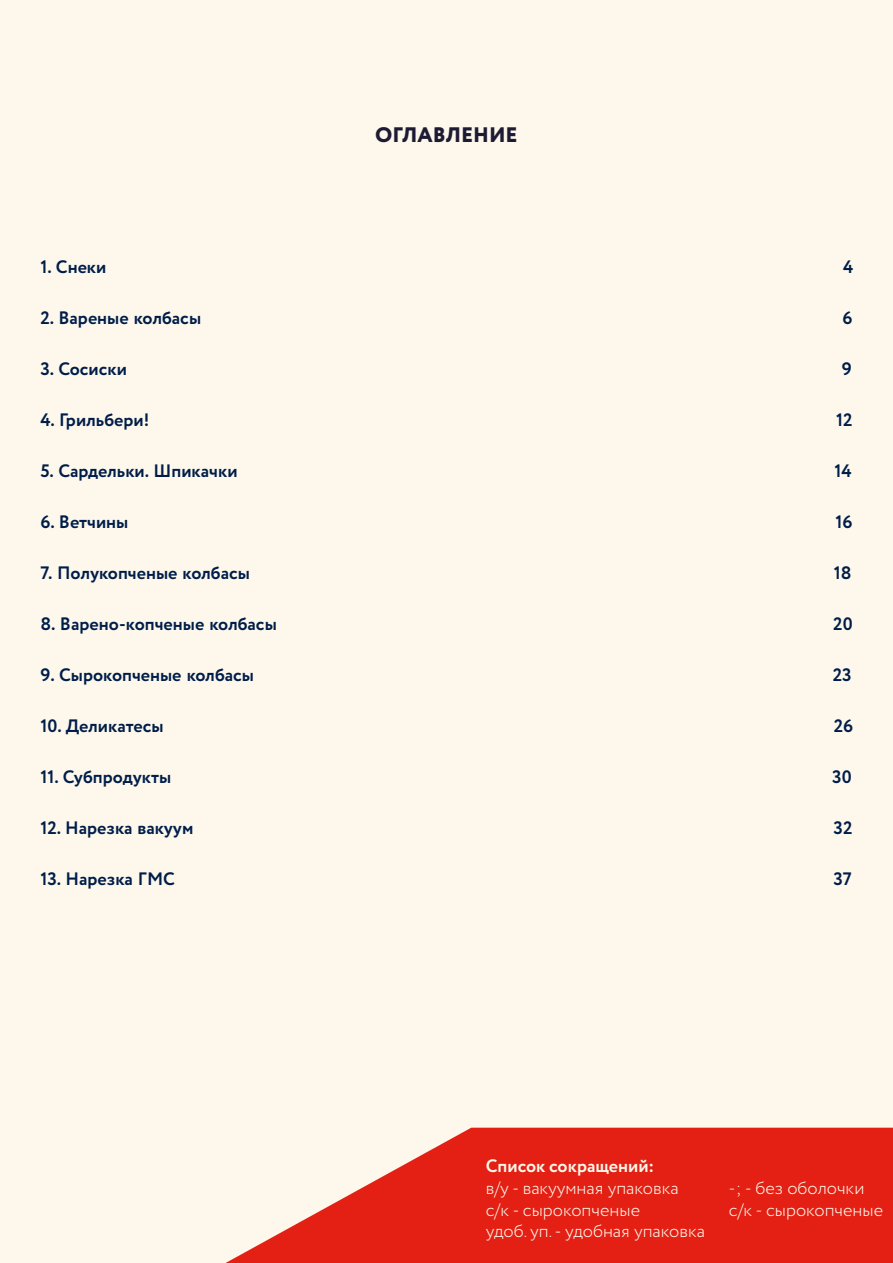
<style>
.page{position:relative;width:893px;height:1263px;background:#fdf8eb}
.page>*{position:absolute;margin:0;border:0;box-sizing:border-box;transform-origin:0 0}
.t1{font:800 21px "Circe";color:#1d1b34}
.t2{font:700 18px "Circe";color:#001d4a}
.t3{font:300 18px "Circe";color:#fdf8eb}
.t4{font:700 18px "Circe";color:#fdf8eb}
</style>
<div class="page">
<svg style="left:226px;top:1128px;width:667px;height:135px;fill:#e41f13"></svg>
<p class="t1" style="left:375px;top:121px;width:144px">ОГЛАВЛЕНИЕ</p>
<p class="t2" style="left:40px;top:255px;width:68px">1. Снеки</p>
<p class="t2" style="left:843px;top:255px;width:12px">4</p>
<p class="t2" style="left:40px;top:306px;width:162px">2. Вареные колбасы</p>
<p class="t2" style="left:842px;top:306px;width:12px">6</p>
<p class="t2" style="left:40px;top:357px;width:88px">3. Сосиски</p>
<p class="t2" style="left:842px;top:357px;width:11px">9</p>
<p class="t2" style="left:40px;top:408px;width:110px">4. Грильбери!</p>
<p class="t2" style="left:836px;top:408px;width:18px">12</p>
<p class="t2" style="left:40px;top:459px;width:199px">5. Сардельки. Шпикачки</p>
<p class="t2" style="left:834px;top:459px;width:19px">14</p>
<p class="t2" style="left:40px;top:510px;width:90px">6. Ветчины</p>
<p class="t2" style="left:835px;top:510px;width:19px">16</p>
<p class="t2" style="left:40px;top:561px;width:211px">7. Полукопченые колбасы</p>
<p class="t2" style="left:834px;top:561px;width:19px">18</p>
<p class="t2" style="left:40px;top:612px;width:238px">8. Варено-копченые колбасы</p>
<p class="t2" style="left:833px;top:612px;width:21px">20</p>
<p class="t2" style="left:40px;top:663px;width:215px">9. Сырокопченые колбасы</p>
<p class="t2" style="left:833px;top:663px;width:20px">23</p>
<p class="t2" style="left:40px;top:714px;width:125px">10. Деликатесы</p>
<p class="t2" style="left:834px;top:714px;width:21px">26</p>
<p class="t2" style="left:40px;top:765px;width:132px">11. Субпродукты</p>
<p class="t2" style="left:832px;top:765px;width:21px">30</p>
<p class="t2" style="left:40px;top:816px;width:154px">12. Нарезка вакуум</p>
<p class="t2" style="left:834px;top:816px;width:20px">32</p>
<p class="t2" style="left:40px;top:867px;width:136px">13. Нарезка ГМС</p>
<p class="t2" style="left:833px;top:867px;width:20px">37</p>
<p class="t4" style="left:486px;top:1154px;width:170px">Список сокращений:</p>
<p class="t3" style="left:486px;top:1176px;width:194px">в/у - вакуумная упаковка</p>
<p class="t3" style="left:728px;top:1176px;width:137px">-; - без оболочки</p>
<p class="t3" style="left:486px;top:1198px;width:156px">с/к - сырокопченые</p>
<p class="t3" style="left:729px;top:1198px;width:156px">с/к - сырокопченые</p>
<p class="t3" style="left:486px;top:1219px;width:221px">удоб. уп. - удобная упаковка</p>
</div>
